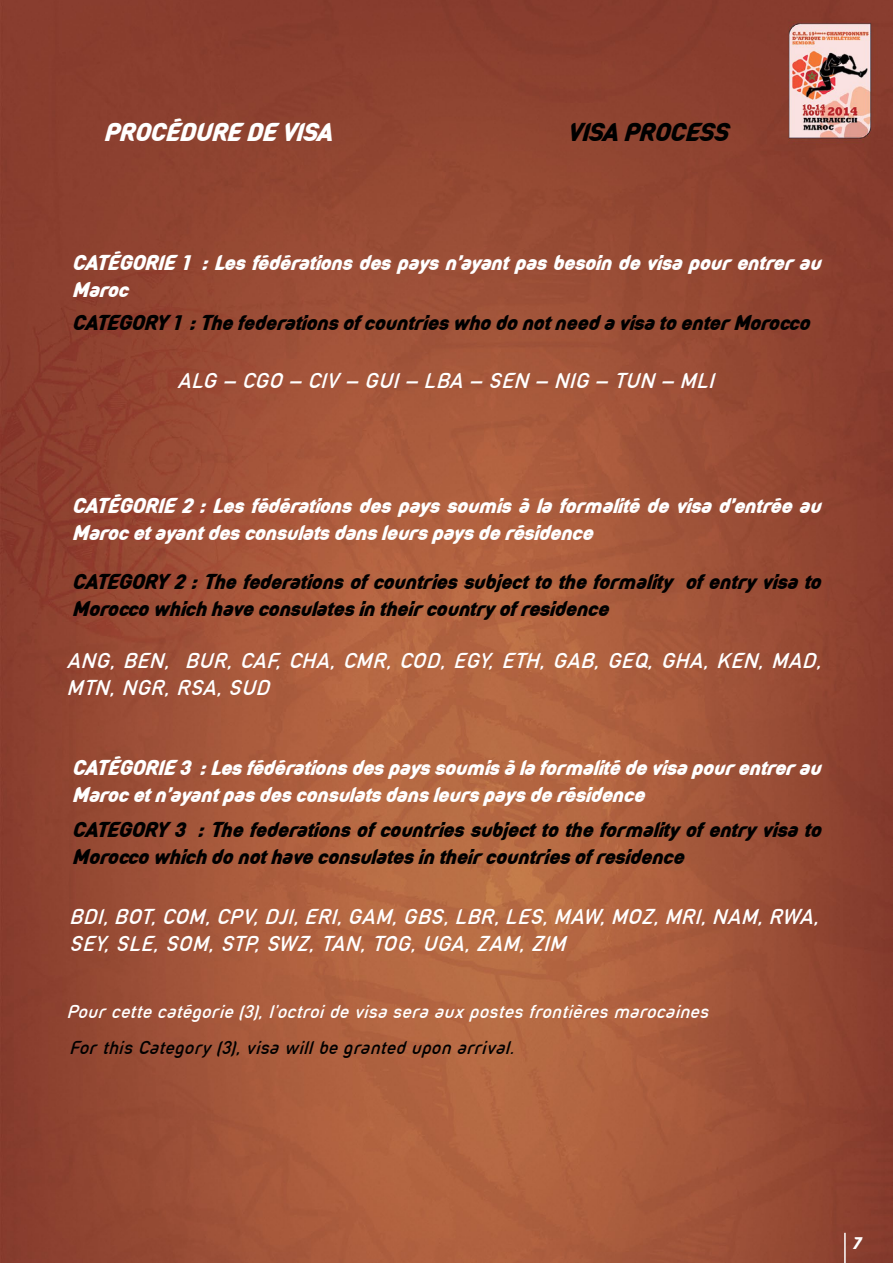
<style>
.page{position:relative;width:893px;height:1263px;background:#fff}
.page>*{position:absolute;margin:0;border:0;box-sizing:border-box;transform-origin:0 0}
.t1{font:900 27px "IAAF Sans";color:#fff}
.t2{font:900 27px "IAAF Sans";color:#000}
.t3{font:900 22.5px/27px "IAAF Sans";letter-spacing:-.03em;color:#000}
.t4{font:900 22.5px/27px "IAAF Sans";letter-spacing:-.03em;color:#fff}
.t5{font:22.5px/27px "IAAF Sans";letter-spacing:.05em;color:#fff}
.t6{font:19.5px "IAAF Sans";letter-spacing:.05em;color:#fff}
.t7{font:19.5px "IAAF Sans";letter-spacing:.05em;color:#000}
.t8{font:900 18px "IAAF Sans";color:#fff}
</style>
<div class="page">
<img style="left:0;top:0;width:893px;height:1263px">
<hr style="left:844px;top:1233px;width:2px;height:30px;background:#fff">
<p class="t1" style="left:104px;top:117px;width:17px">PROCÉDURE</p>
<p class="t1" style="left:246px;top:117px;width:63px">DE VISA</p>
<p class="t2" style="left:567px;top:117px;width:162px">Visa process</p>
<p class="t4" style="left:72px;top:249px;width:13px">CATÉGORIE</p>
<p class="t4" style="left:181px;top:249px;width:643px">1 : Les fédérations des pays n’ayant pas besoin de visa pour entrer au</p>
<p class="t4" style="left:72px;top:276px;width:59px">Maroc</p>
<p class="t3" style="left:72px;top:309px;width:14px">CATEGOR</p>
<p class="t3" style="left:156px;top:309px;width:656px">Y 1 : The federations ofcountries who do not need a visa to enter Morocco</p>
<p class="t5" style="left:178px;top:367px;width:537px">ALG – CGO – CIV – GUI – LBA – SEN – NIG – TUN – MLI</p>
<p class="t4" style="left:72px;top:492px;width:13px">CATÉGORIE</p>
<p class="t4" style="left:72px;top:492px;width:752px;text-indent:110px">2 : Les fédérations des pays soumis à la formalité de visa d’entrée au<br>Maroc et ayant des consulats dans leurs pays de résidence</p>
<p class="t3" style="left:72px;top:568px;width:14px">CATEGOR</p>
<p class="t3" style="left:72px;top:568px;width:751px;text-indent:84px">Y 2 : The federations of countries subject to the formality of entry visa to<br>Morocco which have consulates in their country ofresidence</p>
<p class="t5" style="left:67px;top:647px;width:755px">ANG, BEN, BUR, CAF, CHA, CMR, COD, EGY, ETH, GAB, GEQ, GHA, KEN, MAD,<br>MTN, NGR, RSA, SUD</p>
<p class="t4" style="left:72px;top:754px;width:13px">CATÉGORIE</p>
<p class="t4" style="left:72px;top:754px;width:751px;text-indent:107px">3 : Les fédérations des pays soumis à la formalité de visa pour entrer au<br>Maroc et n’ayant pas des consulats dans leurs pays de résidence</p>
<p class="t3" style="left:72px;top:816px;width:14px">CATEGOR</p>
<p class="t3" style="left:72px;top:816px;width:751px;text-indent:84px">Y 3 : The federations of countries subject to the formality of entry visa to<br>Morocco which do not have consulates in their countries ofresidence</p>
<p class="t5" style="left:70px;top:903px;width:750px">BDI, BOT, COM, CPV, DJI, ERI, GAM, GBS, LBR, LES, MAW, MOZ, MRI, NAM, RWA,<br>SEY, SLE, SOM, STP, SWZ, TAN, TOG, UGA, ZAM, ZIM</p>
<p class="t6" style="left:67px;top:1001px;width:642px">Pour cette catégorie (3), l’octroi de visa sera aux postes frontières marocaines</p>
<p class="t7" style="left:70px;top:1037px;width:446px">For this Category (3), visa will be granted upon arrival.</p>
<p class="t8" style="left:852px;top:1233px;width:10px">7</p>
</div>
